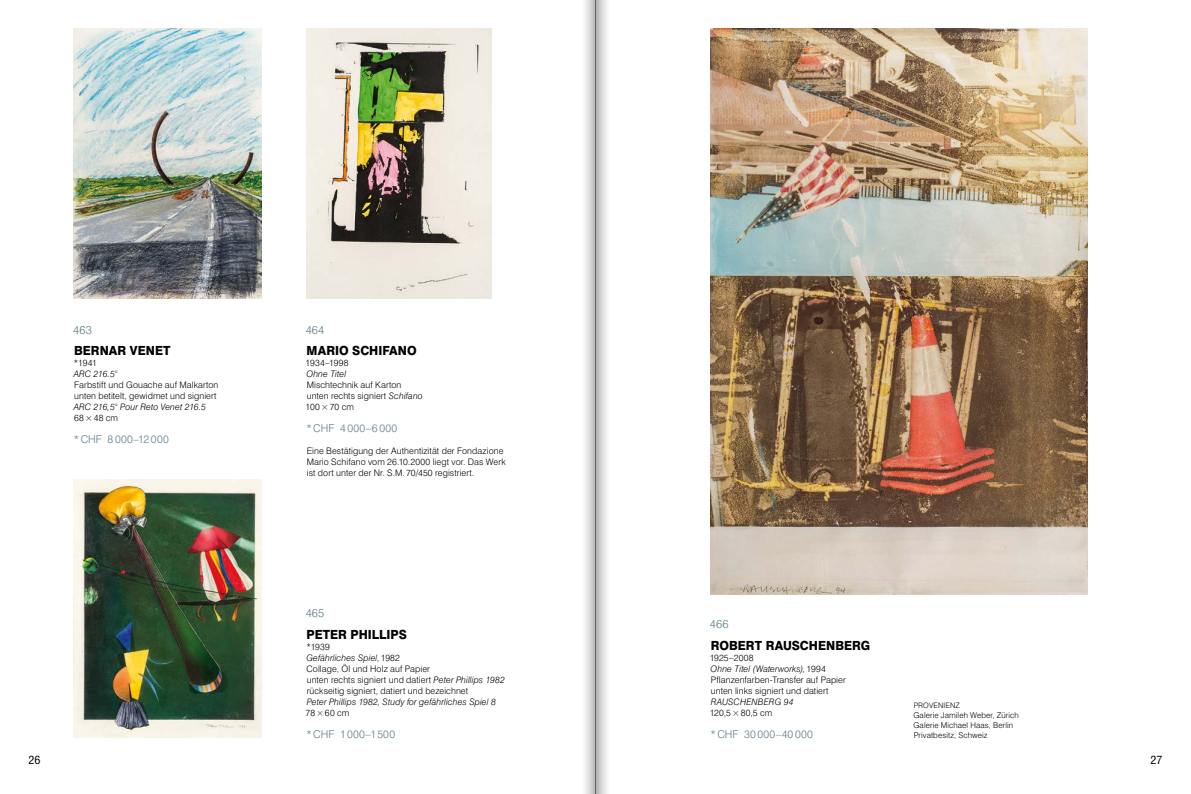
<style>
.page{position:relative;width:1191px;height:794px;background:#fff}
.page>*{position:absolute;margin:0;border:0;box-sizing:border-box;transform-origin:0 0}
.t1{font:800 12.6px "Swiss 721 BT";color:#000;scale:.95 1}
.t2{font:300 11.5px "Swiss 721 BT";letter-spacing:.01em;color:#5e7b87}
.t3{font:condensed 11px "Swiss 721 BT";color:#000;scale:1.1 1}
.t4{font:300 10.8px "Swiss 721 BT";letter-spacing:.025em;color:#5e7b87}
.t5{font:300 9px/11px "Swiss 721 BT";letter-spacing:.01em;color:#000}
.t6{font:italic 300 9px "Swiss 721 BT";letter-spacing:.01em;color:#000}
.t7{font:300 8px/10px "Swiss 721 BT";letter-spacing:.015em;color:#000}
.t8{font:300 7.5px "Swiss 721 BT";letter-spacing:.015em;color:#000}
.s1{font-style:italic}
</style>
<div class="page">
<img style="left:710px;top:28px;width:377px;height:566px">
<img style="left:74px;top:28px;width:188px;height:271px">
<img style="left:306px;top:28px;width:185px;height:271px">
<img style="left:74px;top:479px;width:188px;height:258px">
<svg style="left:585px;top:0;width:10px;height:794px;background:#d6d7d7"></svg>
<svg style="left:595px;top:0;width:12px;height:794px;background:#c1c2c2"></svg>
<p class="t2" style="left:73px;top:323px;width:20px">463</p>
<h1 class="t1" style="left:74px;top:343px;width:103px">BERNAR VENET</h1>
<p class="t5" style="left:74px;top:357px;width:24px">*1941</p>
<p class="t6" style="left:74px;top:369px;width:46px">ARC 216.5°</p>
<p class="t5" style="left:74px;top:379px;width:146px">Farbstift und Gouache auf Malkarton unten betitelt, gewidmet und signiert</p>
<p class="t6" style="left:74px;top:402px;width:134px">ARC 216,5° Pour Reto Venet 216.5</p>
<p class="t5" style="left:74px;top:412px;width:45px">68×48 cm</p>
<p class="t4" style="left:74px;top:433px;width:96px">*CHF 8 000–12 000</p>
<p class="t2" style="left:306px;top:322px;width:20px">464</p>
<h1 class="t1" style="left:307px;top:343px;width:117px">MARIO SCHIFANO</h1>
<p class="t5" style="left:306px;top:357px;width:44px">1934–1998</p>
<p class="t6" style="left:306px;top:368px;width:41px">Ohne Titel</p>
<p class="t5" style="left:306px;top:379px;width:119px">Mischtechnik auf Karton unten rechts signiert <span class="s1">Schifano<br></span>100×70 cm</p>
<p class="t4" style="left:306px;top:422px;width:92px">*CHF 4 000–6 000</p>
<p class="t5" style="left:307px;top:445px;width:200px">Eine Bestätigung der Authentizität der Fondazione<br>Mario Schifano vom 26.10.2000 liegt vor. Das Werk ist dort unter der Nr. S.M.70/450 registriert.</p>
<p class="t2" style="left:306px;top:606px;width:20px">465</p>
<h1 class="t1" style="left:307px;top:626px;width:107px">PETER PHILLIPS</h1>
<p class="t5" style="left:306px;top:641px;width:200px">*1939<br><span class="s1">Gefährliches Spiel,</span>1982<br>Collage, Öl und Holz auf Papier<br>unten rechts signiert und datiert <span class="s1">Peter Phillips 1982 </span>rückseitig signiert, datiert und bezeichnet</p>
<p class="t6" style="left:307px;top:696px;width:191px">Peter Phillips 1982, Study for gefährliches Spiel 8</p>
<p class="t5" style="left:306px;top:707px;width:45px">78×60 cm</p>
<p class="t4" style="left:306px;top:727px;width:90px">*CHF 1000–1500</p>
<p class="t2" style="left:710px;top:617px;width:20px">466</p>
<h1 class="t1" style="left:711px;top:637px;width:169px">ROBERT RAUSCHENBERG</h1>
<p class="t5" style="left:709px;top:652px;width:138px">1925–2008<br><span class="s1">Ohne Titel (Waterworks),</span>1994<br>Pflanzenfarben-Transfer auf Papier unten links signiert und datiert</p>
<p class="t6" style="left:711px;top:696px;width:84px">RAUSCHENBERG 94</p>
<p class="t5" style="left:709px;top:707px;width:64px">120,5×80,5 cm</p>
<p class="t4" style="left:710px;top:727px;width:104px">*CHF 30 000–40 000</p>
<p class="t8" style="left:913px;top:700px;width:47px">PROVENIENZ</p>
<p class="t7" style="left:913px;top:710px;width:107px">Galerie Jamileh Weber, Zürich<br>Galerie Michael Haas, Berlin<br>Privatbesitz, Schweiz</p>
<p class="t3" style="left:28px;top:753px;width:13px">26</p>
<p class="t3" style="left:1150px;top:753px;width:13px">27</p>
</div>
